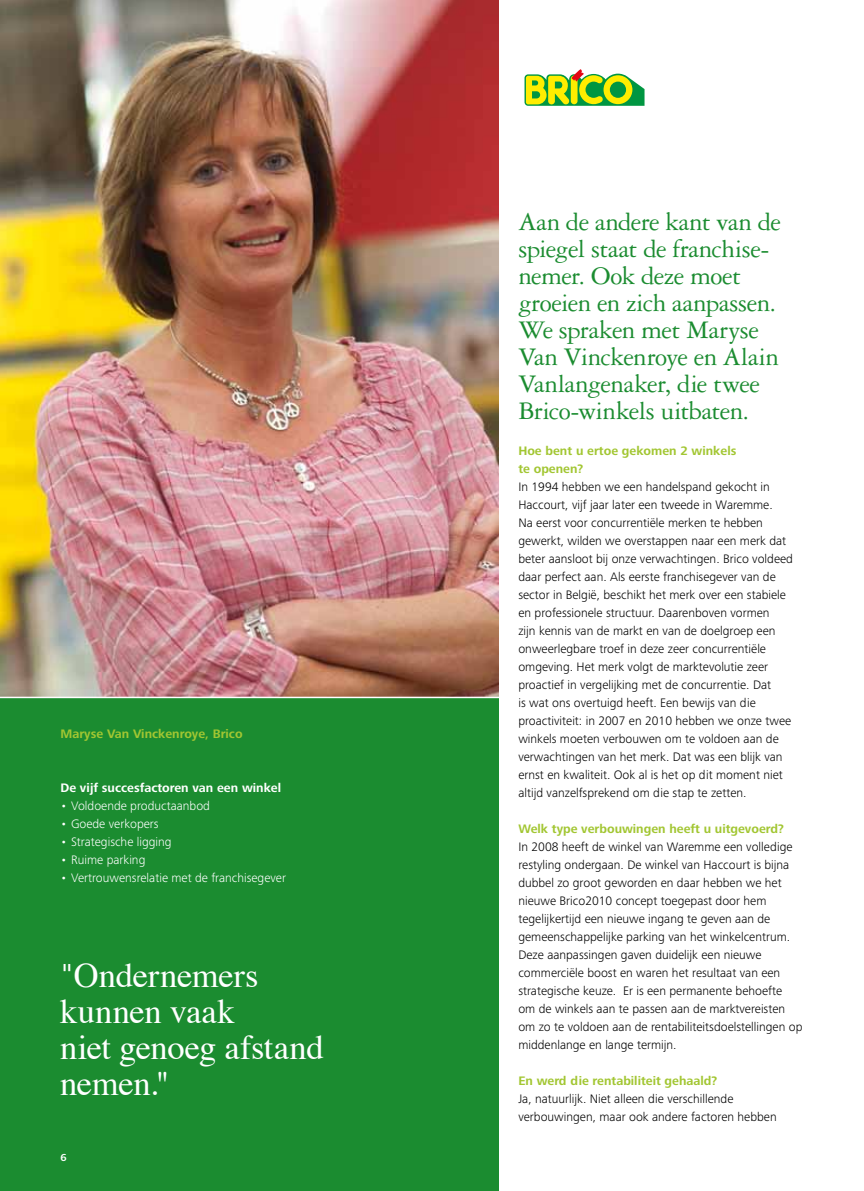
<style>
.page{position:relative;width:864px;height:1191px;background:#fff}
.page>*{position:absolute;margin:0;border:0;box-sizing:border-box;transform-origin:0 0}
.t1{font:34.5px/36px "Times";letter-spacing:-.01em;color:#fff}
.t2{font:27px/27px "Garamond 3 LT Std";letter-spacing:-.02em;color:#1b8c30}
.t3{font:300 12.75px/18px "Frutiger Next Pro";color:#000}
.t4{font:700 12.75px/18px "Frutiger Next Pro";color:#a2c632}
.t5{font:300 12.75px "Frutiger Next Pro";color:#fff}
.t6{font:700 12.75px "Frutiger Next Pro";color:#fff}
.t7{font:700 10.5px "Frutiger Next Pro";color:#fff}
.s1{font-family:"Frutiger Next Pro";font-weight:300}
</style>
<div class="page">
<img style="left:0;top:0;width:498px;height:696px">
<div style="left:0;top:697px;width:498px;height:494px;background:#1b8c30"></div>
<svg style="left:524px;top:69px;width:120px;height:37px"></svg>
<hr style="left:0;top:696px;width:508px;height:2px;background:#fff">
<p class="t4" style="left:60px;top:725px;width:183px">Maryse Van Vinckenroye, Brico</p>
<p class="t6" style="left:60px;top:780px;width:222px">De vijf succesfactoren van een winkel</p>
<p class="t5" style="left:60px;top:798px;width:151px">• Voldoende productaanbod</p>
<p class="t5" style="left:60px;top:816px;width:100px">• Goede verkopers</p>
<p class="t5" style="left:60px;top:834px;width:113px">• Strategische ligging</p>
<p class="t5" style="left:60px;top:852px;width:86px">• Ruime parking</p>
<p class="t5" style="left:60px;top:870px;width:227px">• Vertrouwensrelatie met de franchisegever</p>
<h1 class="t1" style="left:60px;top:954px;width:265px"><span class="s1">"</span>Ondernemers kunnen vaak<br>niet genoeg afstand nemen."</h1>
<p class="t7" style="left:60px;top:1151px;width:8px">6</p>
<h2 class="t2" style="left:518px;top:208px;width:264px">Aan de andere kant van de spiegel staat de franchise&shy;nemer. Ook deze moet groeien en zich aanpassen.<br>We spraken met Maryse<br>Van Vinckenroye en Alain<br>Vanlangenaker, die twee<br>Brico-winkels uitbaten.</h2>
<p class="t4" style="left:518px;top:442px;width:219px">Hoe bent u ertoe gekomen 2 winkels te openen?</p>
<p class="t3" style="left:518px;top:478px;width:276px">In 1994 hebben we een handelspand gekocht in Haccourt, vijf jaar later een tweede in Waremme.<br>Na eerst voor concurrentiële merken te hebben gewerkt, wilden we overstappen naar een merk dat beter aansloot bij onze verwachtingen. Brico voldeed daar perfect aan. Als eerste franchisegever van de sector in België, beschikt het merk over een stabiele en professionele structuur. Daarenboven vormen<br>zijn kennis van de markt en van de doelgroep een onweerlegbare troef in deze zeer concurrentiële omgeving. Het merk volgt de marktevolutie zeer proactief in vergelijking met de concurrentie. Dat<br>is wat ons overtuigd heeft. Een bewijs van die proactiviteit: in 2007 en 2010 hebben we onze twee winkels moeten verbouwen om te voldoen aan de verwachtingen van het merk. Dat was een blijk van ernst en kwaliteit. Ook al is het op dit moment niet altijd vanzelfsprekend om die stap te zetten.</p>
<p class="t4" style="left:518px;top:820px;width:267px">Welk type verbouwingen heeft u uitgevoerd?</p>
<p class="t3" style="left:518px;top:838px;width:285px">In 2008 heeft de winkel van Waremme een volledige restyling ondergaan. De winkel van Haccourt is bijna dubbel zo groot geworden en daar hebben we het nieuwe Brico2010 concept toegepast door hem tegelijkertijd een nieuwe ingang te geven aan de gemeenschappelijke parking van het winkelcentrum.<br>Deze aanpassingen gaven duidelijk een nieuwe commerciële boost en waren het resultaat van een strategische keuze. Er is een permanente behoefte<br>om de winkels aan te passen aan de marktvereisten om zo te voldoen aan de rentabiliteitsdoelstellingen op middenlange en lange termijn.</p>
<p class="t4" style="left:518px;top:1072px;width:200px">En werd die rentabiliteit gehaald?</p>
<p class="t3" style="left:518px;top:1090px;width:260px">Ja, natuurlijk. Niet alleen die verschillende verbouwingen, maar ook andere factoren hebben</p>
</div>
